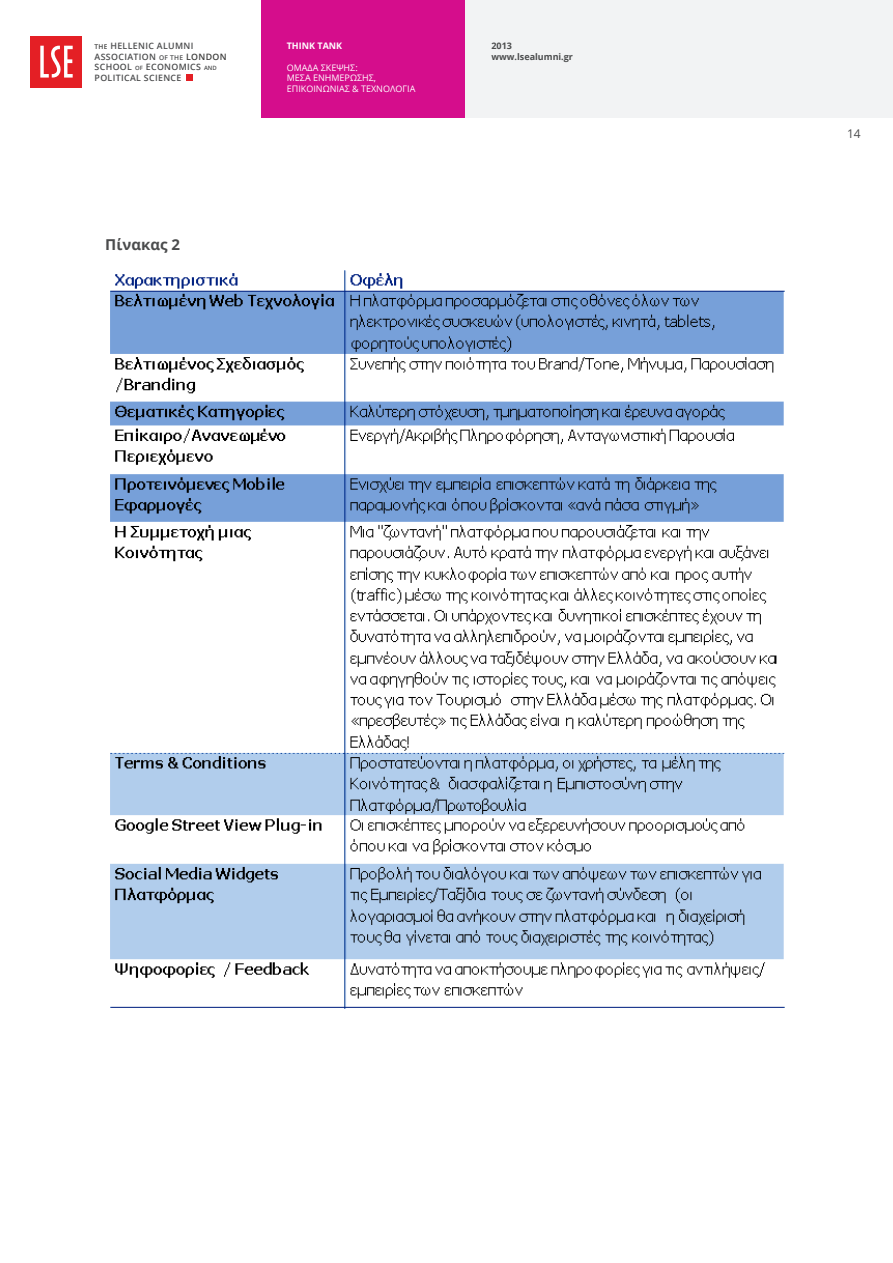
<style>
.page{position:relative;width:893px;height:1263px;background:#fff}
.page>*{position:absolute;margin:0;border:0;box-sizing:border-box;transform-origin:0 0}
.t1{font:700 15px "Open Sans";color:#4b4c4d}
.t2{font:12px "Open Sans";color:#4b4c4d}
.t3{font:9px/10.8px "Open Sans";color:#fff}
.t4{font:700 9px/10.8px "Open Sans";color:#4b4c4d}
.t5{font:700 9px "Open Sans";color:#fff}
.t6{font:600 8.85px/10.5px "Open Sans";letter-spacing:.04em;color:#4b4c4d}
.s1{font-size:6.6px;color:#3c3c3b}
.s2{font-size:6.6px}
.s3{color:#3c3c3b}
.s4{font-size:5.85px}
</style>
<div class="page">
<div style="left:261px;top:0;width:210px;height:117px;background:#d50d8c"></div>
<div style="left:466px;top:0;width:427px;height:117px;background:#f2f3f4"></div>
<div style="left:31px;top:36px;width:51px;height:51px;background:#e41f25"></div>
<svg style="left:40px;top:46px;width:33px;height:32px"></svg>
<div style="left:187px;top:74px;width:6px;height:7px;background:#e41f25"></div>
<img style="left:110px;top:271px;width:675px;height:738px">
<p class="t6" style="left:95px;top:40px;width:134px"><span class="s1">THE</span> HELLENIC ALUMNI<br>ASSOCIATION <span class="s2">OF THE</span> <span class="s3">LONDON<br></span>SCHOOL <span class="s4">OF</span> ECONOMICS <span class="s4">AND<br></span>POLITICAL SCIENCE</p>
<h1 class="t1" style="left:105px;top:234px;width:76px">Πίνακας 2</h1>
<p class="t5" style="left:287px;top:39px;width:57px">THINK TANK</p>
<p class="t3" style="left:287px;top:62px;width:130px">ΟΜΑΔA ΣΚΕΨΗΣ:<br>ΜΕΣΑ ΕΝΗΜΕΡΩΣΗΣ,<br>ΕΠΙΚΟΙΝΩΝΙΑΣ &amp; ΤΕΧΝΟΛΟΓΙΑ</p>
<p class="t4" style="left:491px;top:40px;width:83px">2013 www.lsealumni.gr</p>
<h2 class="t2" style="left:847px;top:125px;width:15px">14</h2>
</div>
